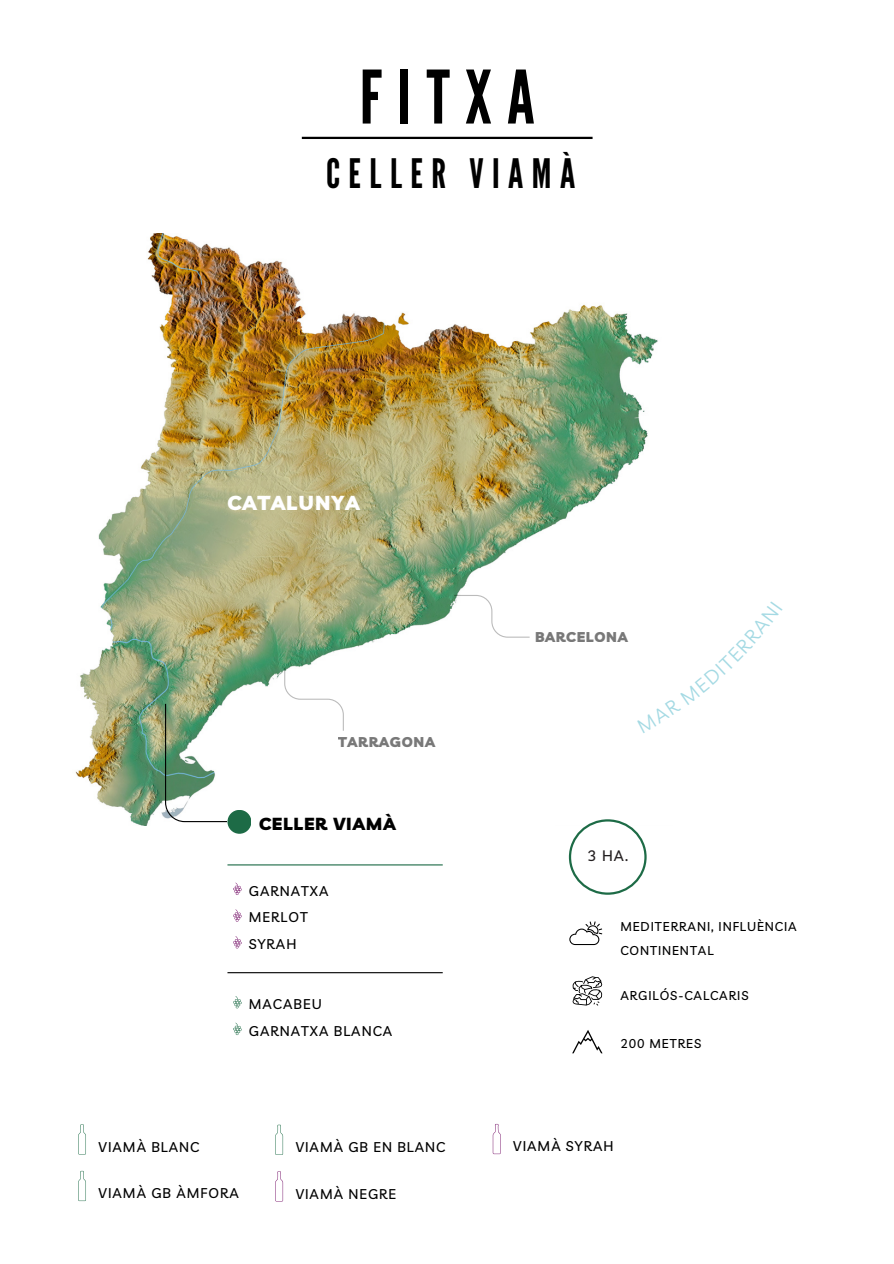
<style>
.page{position:relative;width:894px;height:1264px;background:#fff}
.page>*{position:absolute;margin:0;border:0;box-sizing:border-box;transform-origin:0 0}
.t1{font:73.5px "League Gothic";letter-spacing:.21em;color:#000}
.t2{font:40.5px "League Gothic";letter-spacing:.21em;color:#000}
.t3{font:900 20.1px "Livvic";letter-spacing:.05em;color:#fff}
.t4{font:900 17.4px "Livvic";letter-spacing:.05em;color:#000}
.t5{font:500 14.85px "Livvic";color:#231f20}
.t6{font:900 14.1px "Livvic";letter-spacing:.05em;color:#000}
.t7{font:500 13.8px "Livvic";letter-spacing:.075em;color:#000}
.t8{font:500 12.45px/24px "Livvic";letter-spacing:.075em;color:#000}
</style>
<div class="page">
<img style="left:75px;top:233px;width:583px;height:592px">
<svg style="left:164px;top:702px;width:64px;height:120px"></svg>
<svg style="left:233px;top:882px;width:9px;height:13px"></svg>
<svg style="left:233px;top:909px;width:9px;height:12px"></svg>
<svg style="left:233px;top:936px;width:9px;height:12px"></svg>
<svg style="left:233px;top:996px;width:9px;height:12px"></svg>
<svg style="left:233px;top:1022px;width:9px;height:13px"></svg>
<hr style="left:227px;top:864px;width:215px;height:1px;background:#1d6b46">
<hr style="left:227px;top:972px;width:215px;height:1px;background:#000">
<div style="left:227px;top:809px;width:24px;height:24px;background:#1d6b46;border-radius:50%"></div>
<svg style="left:78px;top:1124px;width:8px;height:30px"></svg>
<hr style="left:302px;top:137px;width:290px;height:2px;background:#000">
<svg style="left:78px;top:1170px;width:8px;height:30px"></svg>
<svg style="left:275px;top:1124px;width:8px;height:30px"></svg>
<svg style="left:275px;top:1171px;width:8px;height:30px"></svg>
<svg style="left:492px;top:1123px;width:8px;height:31px"></svg>
<svg style="left:569px;top:921px;width:33px;height:24px"></svg>
<svg style="left:572px;top:1030px;width:30px;height:23px"></svg>
<svg style="left:572px;top:976px;width:30px;height:29px"></svg>
<svg style="left:498px;top:789px;width:160px;height:105px"></svg>
<svg style="left:453px;top:594px;width:77px;height:44px"></svg>
<svg style="left:283px;top:666px;width:61px;height:66px"></svg>
<svg style="left:636px;top:601px;width:22px;height:132px"></svg>
<p class="t1" style="left:359px;top:55px;width:176px">FITXA</p>
<p class="t2" style="left:326px;top:150px;width:251px">CELLER VIAMÀ</p>
<p class="t3" style="left:227px;top:490px;width:133px">CATALUNYA</p>
<p class="t6" style="left:338px;top:732px;width:98px">TARRAGONA</p>
<p class="t4" style="left:259px;top:812px;width:138px">CELLER VIAMÀ</p>
<p class="t7" style="left:249px;top:882px;width:81px">GARNATXA</p>
<p class="t7" style="left:249px;top:908px;width:60px">MERLOT</p>
<p class="t7" style="left:249px;top:934px;width:49px">SYRAH</p>
<p class="t7" style="left:249px;top:995px;width:74px">MACABEU</p>
<p class="t7" style="left:249px;top:1021px;width:145px">GARNATXA BLANCA</p>
<p class="t7" style="left:99px;top:1137px;width:102px">VIAMÀ BLANC</p>
<p class="t7" style="left:99px;top:1184px;width:141px">VIAMÀ GB ÀMFORA</p>
<p class="t7" style="left:296px;top:1138px;width:151px">VIAMÀ GB EN BLANC</p>
<p class="t7" style="left:296px;top:1184px;width:102px">VIAMÀ NEGRE</p>
<p class="t6" style="left:535px;top:627px;width:94px">BARCELONA</p>
<p class="t5" style="left:587px;top:846px;width:42px">3 HA.</p>
<p class="t8" style="left:620px;top:913px;width:178px">MEDITERRANI, INFLUÈNCIA<br>CONTINENTAL</p>
<p class="t8" style="left:620px;top:983px;width:130px">ARGILÓS-CALCARIS</p>
<p class="t8" style="left:620px;top:1031px;width:82px">200 METRES</p>
<p class="t7" style="left:513px;top:1137px;width:102px">VIAMÀ SYRAH</p>
</div>
